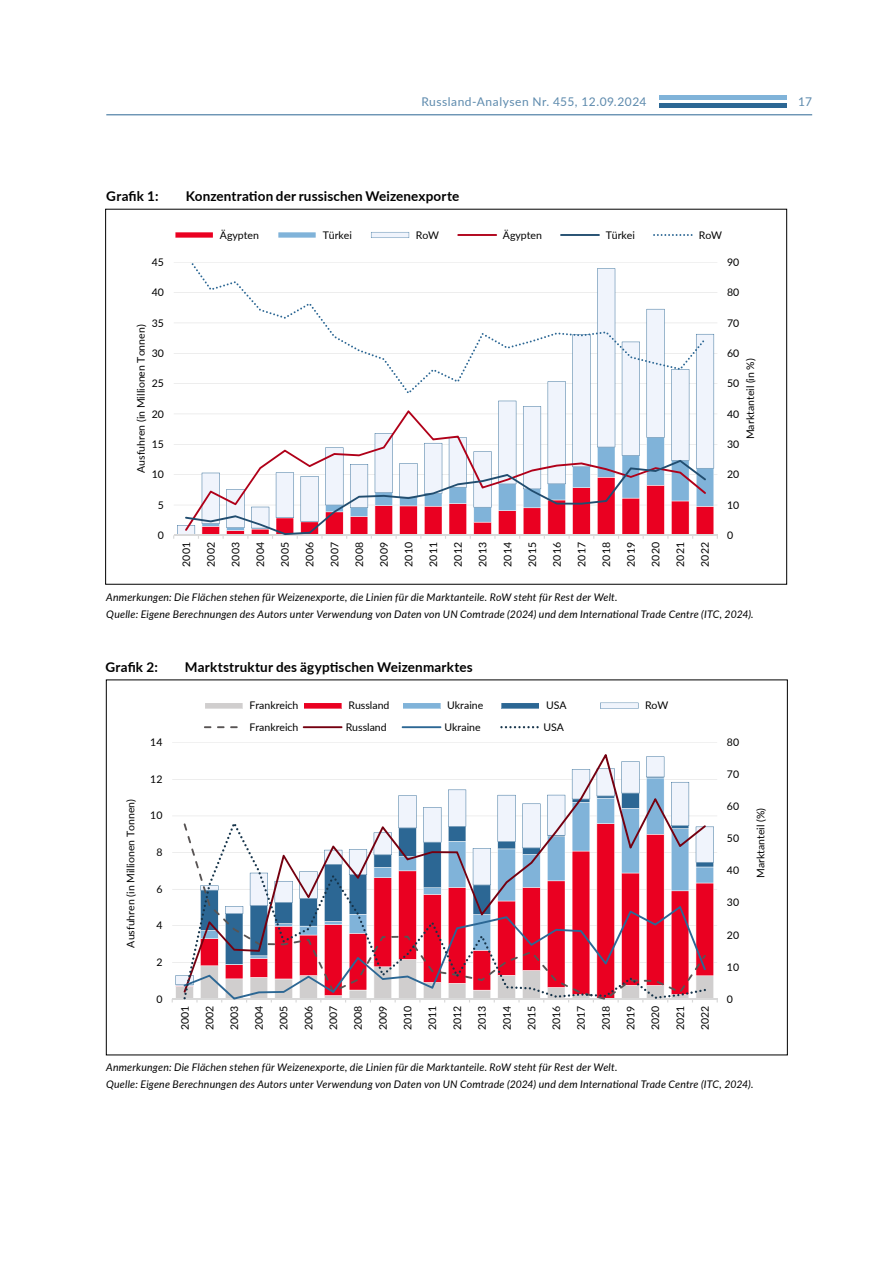
<style>
.page{position:relative;width:893px;height:1263px;background:#fff}
.page>*{position:absolute;margin:0;border:0;box-sizing:border-box;transform-origin:0 0}
.Ueberschrift_Tabelle{font:700 13.5px "Lato";letter-spacing:.01em;color:#000}
.t1{font:12px "Lato";letter-spacing:.045em;color:#5d8aad}
.Quelle_Tabelle_Grafik{font:italic 10.5px "Lato";letter-spacing:.02em;color:#000}
.t2{font:10.5px "Lato";color:#000}
</style>
<div class="page">
<div style="left:659px;top:103px;width:128px;height:5px;background:#2c6794"></div>
<hr style="left:659px;top:96px;width:128px;height:4px;background:#80b3d9">
<hr style="left:106px;top:114px;width:706px;height:1px;background:#2c6794">
<hr style="left:174px;top:444px;width:543px;height:1px;background:#d9d9d9">
<hr style="left:174px;top:414px;width:543px;height:1px;background:#d9d9d9">
<hr style="left:174px;top:383px;width:543px;height:1px;background:#d9d9d9">
<hr style="left:174px;top:353px;width:543px;height:1px;background:#d9d9d9">
<hr style="left:174px;top:323px;width:543px;height:1px;background:#d9d9d9">
<hr style="left:174px;top:292px;width:543px;height:1px;background:#d9d9d9">
<hr style="left:174px;top:262px;width:543px;height:1px;background:#d9d9d9">
<svg style="left:177px;top:292px;width:537px;height:168px"></svg>
<svg style="left:185px;top:410px;width:521px;height:50px"></svg>
<svg style="left:173px;top:460px;width:545px;height:79px"></svg>
<svg style="left:185px;top:262px;width:519px;height:131px"></svg>
<svg style="left:175px;top:232px;width:38px;height:6px"></svg>
<svg style="left:278px;top:232px;width:38px;height:6px"></svg>
<svg style="left:371px;top:232px;width:38px;height:6px"></svg>
<hr style="left:457px;top:234px;width:40px;height:2px;background:#b00019">
<hr style="left:560px;top:234px;width:40px;height:2px;background:#214d6f">
<svg style="left:653px;top:234px;width:40px;height:2px"></svg>
<hr style="left:172px;top:925px;width:545px;height:1px;background:#d9d9d9">
<hr style="left:172px;top:889px;width:545px;height:1px;background:#d9d9d9">
<hr style="left:172px;top:852px;width:545px;height:1px;background:#d9d9d9">
<hr style="left:172px;top:816px;width:545px;height:1px;background:#d9d9d9">
<hr style="left:172px;top:779px;width:545px;height:1px;background:#d9d9d9">
<hr style="left:172px;top:742px;width:545px;height:1px;background:#d9d9d9">
<svg style="left:176px;top:779px;width:538px;height:180px"></svg>
<svg style="left:172px;top:959px;width:546px;height:43px"></svg>
<svg style="left:184px;top:754px;width:522px;height:70px"></svg>
<svg style="left:183px;top:824px;width:523px;height:175px"></svg>
<svg style="left:205px;top:703px;width:38px;height:6px"></svg>
<svg style="left:304px;top:703px;width:38px;height:6px"></svg>
<svg style="left:403px;top:703px;width:38px;height:6px"></svg>
<svg style="left:501px;top:703px;width:38px;height:6px"></svg>
<svg style="left:600px;top:703px;width:38px;height:6px"></svg>
<svg style="left:204px;top:726px;width:7px;height:2px"></svg>
<svg style="left:217px;top:726px;width:21px;height:2px"></svg>
<hr style="left:303px;top:726px;width:39px;height:2px;background:#750010">
<hr style="left:402px;top:726px;width:39px;height:2px;background:#2c6794">
<svg style="left:500px;top:726px;width:39px;height:2px"></svg>
<p class="t1" style="left:421px;top:93px;width:226px">Russland-Analysen Nr. 455, 12.09.2024</p>
<p class="t1" style="left:798px;top:93px;width:16px">17</p>
<p class="Ueberschrift_Tabelle" style="left:106px;top:187px;width:54px">Grafik 1:</p>
<p class="Ueberschrift_Tabelle" style="left:186px;top:187px;width:275px">Konzentration der russischen Weizenexporte</p>
<p class="t2" style="left:220px;top:227px;width:41px">Ägypten</p>
<p class="t2" style="left:323px;top:227px;width:31px">Türkei</p>
<p class="t2" style="left:416px;top:227px;width:25px">RoW</p>
<p class="t2" style="left:503px;top:227px;width:41px">Ägypten</p>
<p class="t2" style="left:606px;top:227px;width:31px">Türkei</p>
<p class="t2" style="left:699px;top:227px;width:25px">RoW</p>
<p class="t2" style="left:152px;top:255px;width:14px">45</p>
<p class="t2" style="left:727px;top:254px;width:14px">90</p>
<p class="t2" style="left:152px;top:285px;width:14px">40</p>
<p class="t2" style="left:727px;top:285px;width:14px">80</p>
<p class="t2" style="left:152px;top:315px;width:14px">35</p>
<p class="t2" style="left:134px;top:473px;width:150px;rotate:-90deg">Ausfuhren (in Millionen Tonnen)</p>
<p class="t2" style="left:152px;top:346px;width:14px">30</p>
<p class="t2" style="left:152px;top:376px;width:14px">25</p>
<p class="t2" style="left:152px;top:406px;width:14px">20</p>
<p class="t2" style="left:152px;top:436px;width:14px">15</p>
<p class="t2" style="left:152px;top:467px;width:14px">10</p>
<p class="t2" style="left:727px;top:315px;width:14px">70</p>
<p class="t2" style="left:727px;top:345px;width:14px">60</p>
<p class="t2" style="left:743px;top:439px;width:83px;rotate:-90deg">Marktanteil (in %)</p>
<p class="t2" style="left:727px;top:376px;width:14px">50</p>
<p class="t2" style="left:727px;top:406px;width:14px">40</p>
<p class="t2" style="left:727px;top:436px;width:14px">30</p>
<p class="t2" style="left:727px;top:467px;width:14px">20</p>
<p class="t2" style="left:158px;top:497px;width:8px">5</p>
<p class="t2" style="left:727px;top:497px;width:14px">10</p>
<p class="t2" style="left:158px;top:528px;width:8px">0</p>
<p class="t2" style="left:727px;top:528px;width:8px">0</p>
<p class="t2" style="left:179px;top:567px;width:26px;rotate:-90deg">2001</p>
<p class="t2" style="left:203px;top:567px;width:26px;rotate:-90deg">2002</p>
<p class="t2" style="left:228px;top:567px;width:26px;rotate:-90deg">2003</p>
<p class="t2" style="left:253px;top:567px;width:26px;rotate:-90deg">2004</p>
<p class="t2" style="left:278px;top:567px;width:26px;rotate:-90deg">2005</p>
<p class="t2" style="left:302px;top:567px;width:26px;rotate:-90deg">2006</p>
<p class="t2" style="left:327px;top:567px;width:26px;rotate:-90deg">2007</p>
<p class="t2" style="left:352px;top:567px;width:26px;rotate:-90deg">2008</p>
<p class="t2" style="left:376px;top:567px;width:26px;rotate:-90deg">2009</p>
<p class="t2" style="left:401px;top:567px;width:26px;rotate:-90deg">2010</p>
<p class="t2" style="left:426px;top:567px;width:26px;rotate:-90deg">2011</p>
<p class="t2" style="left:450px;top:567px;width:26px;rotate:-90deg">2012</p>
<p class="t2" style="left:475px;top:567px;width:26px;rotate:-90deg">2013</p>
<p class="t2" style="left:500px;top:567px;width:26px;rotate:-90deg">2014</p>
<p class="t2" style="left:525px;top:567px;width:26px;rotate:-90deg">2015</p>
<p class="t2" style="left:549px;top:567px;width:26px;rotate:-90deg">2016</p>
<p class="t2" style="left:574px;top:567px;width:26px;rotate:-90deg">2017</p>
<p class="t2" style="left:599px;top:567px;width:26px;rotate:-90deg">2018</p>
<p class="t2" style="left:623px;top:567px;width:26px;rotate:-90deg">2019</p>
<p class="t2" style="left:648px;top:567px;width:26px;rotate:-90deg">2020</p>
<p class="t2" style="left:673px;top:567px;width:26px;rotate:-90deg">2021</p>
<p class="t2" style="left:698px;top:567px;width:26px;rotate:-90deg">2022</p>
<p class="Quelle_Tabelle_Grafik" style="left:106px;top:589px;width:513px">Anmerkungen: Die Flächen stehen für Weizenexporte, die Linien für die Marktanteile. RoW steht für Rest der Welt.</p>
<p class="Quelle_Tabelle_Grafik" style="left:106px;top:606px;width:649px">Quelle: Eigene Berechnungen des Autors unter Verwendung von Daten von UN Comtrade (2024) und dem International Trade Centre (ITC, 2024).</p>
<p class="Ueberschrift_Tabelle" style="left:105px;top:657px;width:54px">Grafik 2:</p>
<p class="Ueberschrift_Tabelle" style="left:185px;top:657px;width:289px">Marktstruktur des ägyptischen Weizenmarktes</p>
<p class="t2" style="left:123px;top:947px;width:150px;rotate:-90deg">Ausfuhren (in Millionen Tonnen)</p>
<p class="t2" style="left:150px;top:735px;width:14px">14</p>
<p class="t2" style="left:150px;top:771px;width:14px">12</p>
<p class="t2" style="left:150px;top:808px;width:14px">10</p>
<p class="t2" style="left:156px;top:845px;width:8px">8</p>
<p class="t2" style="left:156px;top:881px;width:8px">6</p>
<p class="t2" style="left:156px;top:918px;width:8px">4</p>
<p class="t2" style="left:156px;top:954px;width:8px">2</p>
<p class="t2" style="left:156px;top:991px;width:8px">0</p>
<p class="t2" style="left:249px;top:698px;width:51px">Frankreich</p>
<p class="t2" style="left:348px;top:698px;width:43px">Russland</p>
<p class="t2" style="left:447px;top:698px;width:38px">Ukraine</p>
<p class="t2" style="left:546px;top:698px;width:22px">USA</p>
<p class="t2" style="left:645px;top:698px;width:25px">RoW</p>
<p class="t2" style="left:249px;top:719px;width:51px">Frankreich</p>
<p class="t2" style="left:346px;top:719px;width:43px">Russland</p>
<p class="t2" style="left:445px;top:719px;width:38px">Ukraine</p>
<p class="t2" style="left:543px;top:719px;width:22px">USA</p>
<p class="t2" style="left:177px;top:1030px;width:26px;rotate:-90deg">2001</p>
<p class="t2" style="left:202px;top:1030px;width:26px;rotate:-90deg">2002</p>
<p class="t2" style="left:227px;top:1030px;width:26px;rotate:-90deg">2003</p>
<p class="t2" style="left:252px;top:1030px;width:26px;rotate:-90deg">2004</p>
<p class="t2" style="left:276px;top:1030px;width:26px;rotate:-90deg">2005</p>
<p class="t2" style="left:301px;top:1030px;width:26px;rotate:-90deg">2006</p>
<p class="t2" style="left:326px;top:1030px;width:26px;rotate:-90deg">2007</p>
<p class="t2" style="left:351px;top:1030px;width:26px;rotate:-90deg">2008</p>
<p class="t2" style="left:375px;top:1030px;width:26px;rotate:-90deg">2009</p>
<p class="t2" style="left:400px;top:1030px;width:26px;rotate:-90deg">2010</p>
<p class="t2" style="left:425px;top:1030px;width:26px;rotate:-90deg">2011</p>
<p class="t2" style="left:450px;top:1030px;width:26px;rotate:-90deg">2012</p>
<p class="t2" style="left:474px;top:1030px;width:26px;rotate:-90deg">2013</p>
<p class="t2" style="left:499px;top:1030px;width:26px;rotate:-90deg">2014</p>
<p class="t2" style="left:524px;top:1030px;width:26px;rotate:-90deg">2015</p>
<p class="t2" style="left:549px;top:1030px;width:26px;rotate:-90deg">2016</p>
<p class="t2" style="left:574px;top:1030px;width:26px;rotate:-90deg">2017</p>
<p class="t2" style="left:598px;top:1030px;width:26px;rotate:-90deg">2018</p>
<p class="t2" style="left:623px;top:1030px;width:26px;rotate:-90deg">2019</p>
<p class="t2" style="left:648px;top:1030px;width:26px;rotate:-90deg">2020</p>
<p class="t2" style="left:673px;top:1030px;width:26px;rotate:-90deg">2021</p>
<p class="t2" style="left:697px;top:1030px;width:26px;rotate:-90deg">2022</p>
<p class="t2" style="left:727px;top:735px;width:14px">80</p>
<p class="t2" style="left:727px;top:767px;width:14px">70</p>
<p class="t2" style="left:727px;top:799px;width:14px">60</p>
<p class="t2" style="left:727px;top:831px;width:14px">50</p>
<p class="t2" style="left:727px;top:863px;width:14px">40</p>
<p class="t2" style="left:727px;top:895px;width:14px">30</p>
<p class="t2" style="left:727px;top:927px;width:14px">20</p>
<p class="t2" style="left:727px;top:959px;width:14px">10</p>
<p class="t2" style="left:727px;top:991px;width:8px">0</p>
<p class="t2" style="left:753px;top:878px;width:72px;rotate:-90deg">Marktanteil (%)</p>
<p class="Quelle_Tabelle_Grafik" style="left:106px;top:1060px;width:513px">Anmerkungen: Die Flächen stehen für Weizenexporte, die Linien für die Marktanteile. RoW steht für Rest der Welt.</p>
<p class="Quelle_Tabelle_Grafik" style="left:106px;top:1077px;width:649px">Quelle: Eigene Berechnungen des Autors unter Verwendung von Daten von UN Comtrade (2024) und dem International Trade Centre (ITC, 2024).</p>
</div>
